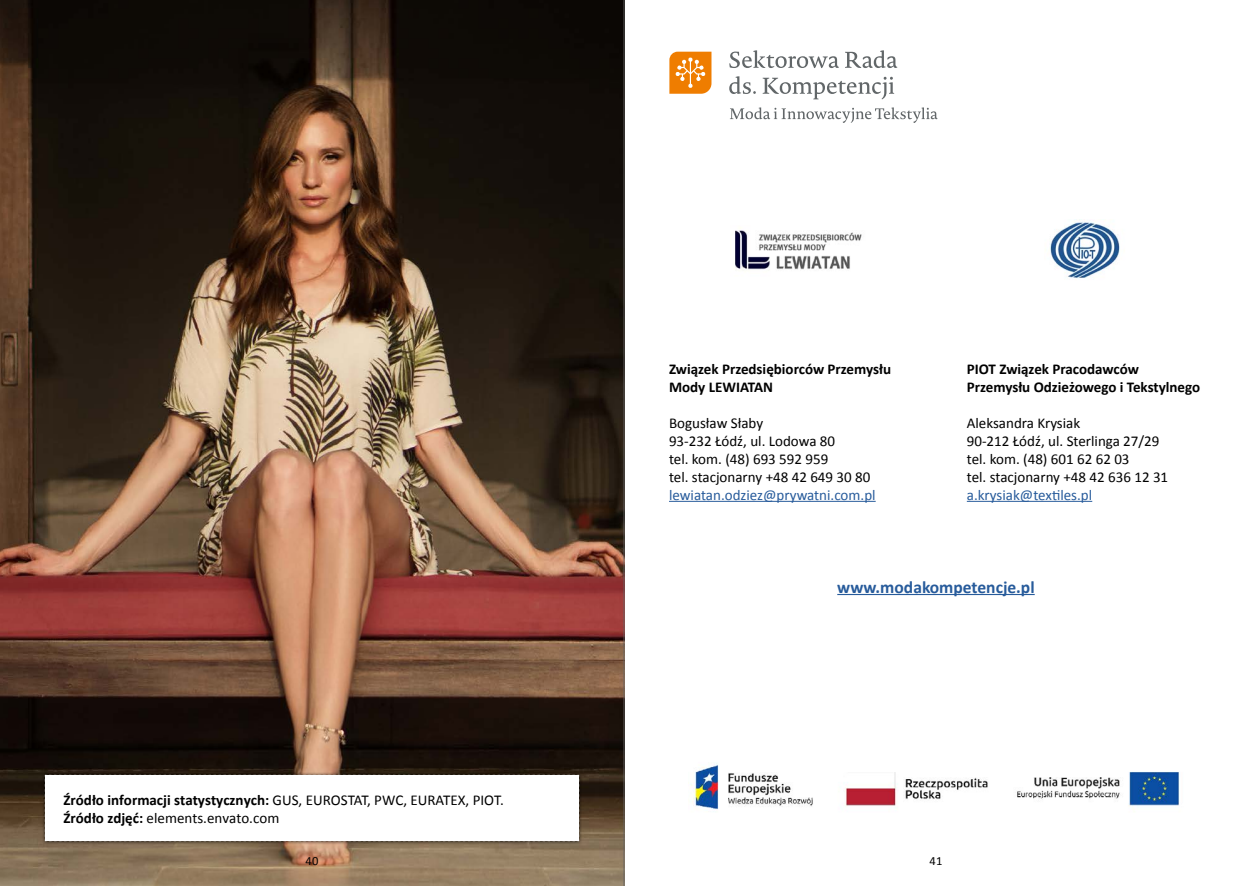
<style>
.page{position:relative;width:1248px;height:886px;background:#fff}
.page>*{position:absolute;margin:0;border:0;box-sizing:border-box;transform-origin:0 0}
.t1{font:700 17.5px "Calibri";color:#275b9b}
.t2{font:15px/18px "Calibri";color:#000}
.t3{font:700 15px/18px "Calibri";color:#000}
.t4{font:15px "Calibri";color:#275b9b}
.t5{font:12.5px "Calibri";color:#000}
.s1{font-weight:700}
</style>
<div class="page">
<svg style="left:669px;top:52px;width:42px;height:42px;background:#f19128"></svg>
<svg style="left:730px;top:107px;width:207px;height:16px"></svg>
<svg style="left:729px;top:50px;width:168px;height:18px"></svg>
<svg style="left:729px;top:76px;width:26px;height:18px"></svg>
<svg style="left:762px;top:77px;width:132px;height:22px"></svg>
<hr style="left:669px;top:501px;width:206px;height:1px;background:#275b9b">
<hr style="left:966px;top:501px;width:126px;height:1px;background:#275b9b">
<hr style="left:837px;top:594px;width:197px;height:1px;background:#275b9b">
<img style="left:735px;top:230px;width:127px;height:40px">
<img style="left:1050px;top:222px;width:70px;height:57px">
<img style="left:0;top:0;width:623px;height:886px">
<div style="left:42px;top:772px;width:540px;height:72px;background:#000;opacity:.75"></div>
<svg style="left:45px;top:775px;width:534px;height:66px"></svg>
<img style="left:691px;top:763px;width:489px;height:49px">
<hr style="left:623px;top:0;width:1px;height:886px;background:#646363">
<p class="t3" style="left:669px;top:359px;width:224px">Związek Przedsiębiorców Przemysłu<br>Mody LEWIATAN</p>
<p class="t2" style="left:669px;top:413px;width:96px">Bogusław Słaby</p>
<p class="t2" style="left:669px;top:431px;width:168px">93-232 Łódź, ul. Lodowa 80</p>
<p class="t2" style="left:669px;top:449px;width:161px">tel. kom. (48) 693 592 959</p>
<p class="t2" style="left:669px;top:467px;width:203px">tel. stacjonarny +48 42 649 30 80</p>
<p class="t4" style="left:669px;top:485px;width:208px">lewiatan.odziez@prywatni.com.pl</p>
<p class="t3" style="left:966px;top:359px;width:235px">PIOT Związek Pracodawców<br>Przemysłu Odzieżowego i Tekstylnego</p>
<p class="t2" style="left:966px;top:413px;width:115px">Aleksandra Krysiak</p>
<p class="t2" style="left:966px;top:431px;width:194px">90-212 Łódź, ul. Sterlinga 27/29</p>
<p class="t2" style="left:966px;top:449px;width:164px">tel. kom. (48) 601 62 62 03</p>
<p class="t2" style="left:966px;top:467px;width:203px">tel. stacjonarny +48 42 636 12 31</p>
<p class="t4" style="left:966px;top:485px;width:127px">a.krysiak@textiles.pl</p>
<p class="t1" style="left:837px;top:574px;width:199px">www.modakompetencje.pl</p>
<p class="t2" style="left:63px;top:790px;width:442px"><span class="s1">Źródło informacji statystycznych:</span> GUS, EUROSTAT, PWC, EURATEX, PIOT.<br><span class="s1">Źródło zdjęć:</span> elements.envato.com</p>
<p class="t5" style="left:305px;top:853px;width:14px">40</p>
<p class="t5" style="left:929px;top:853px;width:14px">41</p>
</div>
